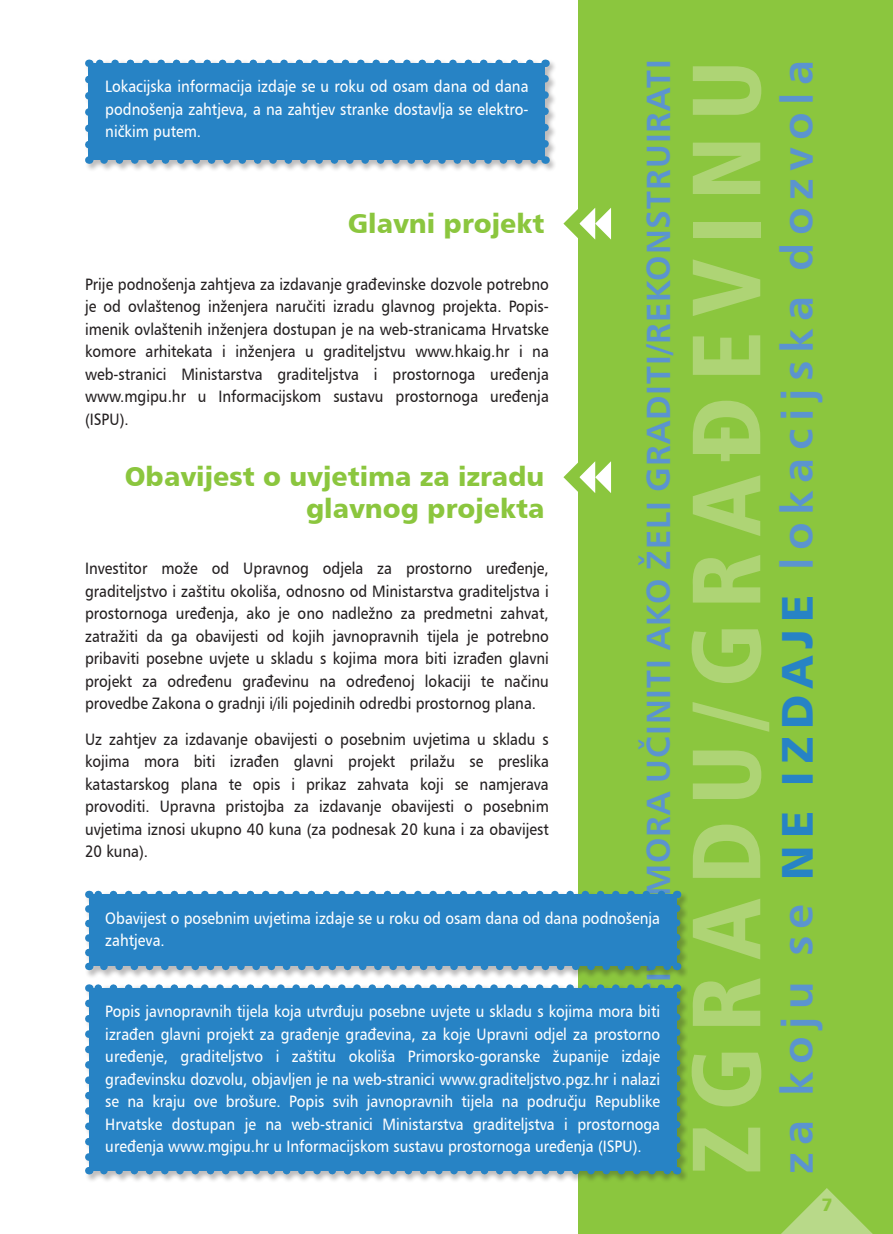
<style>
.page{position:relative;width:893px;height:1234px;background:#fff}
.page>*{position:absolute;margin:0;border:0;box-sizing:border-box;transform-origin:0 0}
.t1{font:97.2px "Humanist 777 L2 Black Condensed B";letter-spacing:.155em;color:#aed475}
.t2{font:44.55px "Humanist 777 BT Bold B";letter-spacing:.17em;color:#5b94cf}
.t3{font:33.75px "Humanist 777 BT Bold B";letter-spacing:.03em;color:#5b94cf}
.t4{font:27px/31.5px "Humanist 777 BT Black B";color:#8bc63e;text-align:right}
.t5{font:18px "Humanist 777 BT Black B";color:#8bc63e}
.t6{font:16.5px/22.5px "Humanist 777 BT Roman B";color:#231f20;text-align:justify;scale:.9 1}
.t7{font:16.5px/22.5px "Humanist 777 BT Roman B";color:#fff;text-align:justify;scale:.9 1}
.s1{font-family:"Humanist 777 BT Black B";color:#2783c5}
</style>
<div class="page">
<div style="left:578px;top:0;width:315px;height:1233px;background:#8bc63e"></div>
<svg style="left:782px;top:1188px;width:90px;height:45px"></svg>
<div style="left:85px;top:59px;width:472px;height:113px;background:#231f20;opacity:.3"></div>
<div style="left:89px;top:63px;width:456px;height:97px;background:#2783c5"></div>
<svg style="left:104px;top:160px;width:433px;height:4px;background:#8aabc3"></svg>
<svg style="left:96px;top:60px;width:434px;height:3px"></svg>
<svg style="left:85px;top:79px;width:8px;height:85px"></svg>
<svg style="left:541px;top:60px;width:8px;height:84px"></svg>
<div style="left:85px;top:890px;width:603px;height:88px;background:#231f20;opacity:.3"></div>
<div style="left:89px;top:894px;width:588px;height:72px;background:#2783c5"></div>
<svg style="left:104px;top:966px;width:565px;height:3px;background:#729fb5"></svg>
<svg style="left:96px;top:890px;width:565px;height:4px"></svg>
<svg style="left:85px;top:908px;width:8px;height:61px"></svg>
<svg style="left:673px;top:890px;width:7px;height:61px"></svg>
<div style="left:85px;top:983px;width:603px;height:199px;background:#231f20;opacity:.3"></div>
<div style="left:89px;top:987px;width:588px;height:183px;background:#2783c5"></div>
<svg style="left:104px;top:1170px;width:565px;height:4px;background:#659bb9"></svg>
<svg style="left:96px;top:984px;width:565px;height:4px"></svg>
<svg style="left:85px;top:1003px;width:8px;height:171px"></svg>
<svg style="left:673px;top:984px;width:7px;height:171px"></svg>
<svg style="left:563px;top:208px;width:48px;height:31px"></svg>
<svg style="left:563px;top:461px;width:48px;height:32px"></svg>
<h3 class="t3" style="left:637px;top:1174px;width:1116px;rotate:-90deg">ŠTO INVESTITOR MORA UČINITI AKO ŽELI GRADITI/REKONSTRUIRATI</h3>
<h1 class="t1" style="left:664px;top:1174px;width:1115px;rotate:-90deg">ZGRADU/GRAĐEVINU</h1>
<h2 class="t2" style="left:769px;top:1174px;width:1116px;rotate:-90deg">za koju se <span class="s1">NE izdaje</span> lokacijska dozvola</h2>
<p class="t7" style="left:105px;top:75px;width:472px">Lokacijska informacija izdaje se u roku od osam dana od dana podnošenja zahtjeva, a na zahtjev stranke dostavlja se elektro&shy;ničkim putem.</p>
<h3 class="t4" style="left:348px;top:207px;width:198px">Glavni projekt</h3>
<p class="t6" style="left:85px;top:272px;width:517px">Prije podnošenja zahtjeva za izdavanje građevinske dozvole potrebno je od ovlaštenog inženjera naručiti izradu glavnog projekta. Popis&shy;imenik ovlaštenih inženjera dostupan je na web-stranicama Hrvatske komore arhitekata i inženjera u graditeljstvu www.hkaig.hr i na web-stranici Ministarstva graditeljstva i prostornoga uređenja www.mgipu.hr u Informacijskom sustavu prostornoga uređenja (ISPU).</p>
<h3 class="t4" style="left:125px;top:460px;width:421px">Obavijest o uvjetima za izradu glavnog projekta</h3>
<p class="t6" style="left:85px;top:557px;width:517px">Investitor može od Upravnog odjela za prostorno uređenje, graditeljstvo i zaštitu okoliša, odnosno od Ministarstva graditeljstva i prostornoga uređenja, ako je ono nadležno za predmetni zahvat, zatražiti da ga obavijesti od kojih javnopravnih tijela je potrebno pribaviti posebne uvjete u skladu s kojima mora biti izrađen glavni projekt za određenu građevinu na određenoj lokaciji te načinu provedbe Zakona o gradnji i/ili pojedinih odredbi prostornog plana.</p>
<p class="t6" style="left:85px;top:727px;width:517px">Uz zahtjev za izdavanje obavijesti o posebnim uvjetima u skladu s kojima mora biti izrađen glavni projekt prilažu se preslika katastarskog plana te opis i prikaz zahvata koji se namjerava provoditi. Upravna pristojba za izdavanje obavijesti o posebnim uvjetima iznosi ukupno 40 kuna (za podnesak 20 kuna i za obavijest 20 kuna).</p>
<p class="t7" style="left:105px;top:906px;width:618px">Obavijest o posebnim uvjetima izdaje se u roku od osam dana od dana podnošenja zahtjeva.</p>
<p class="t7" style="left:105px;top:999px;width:618px">Popis javnopravnih tijela koja utvrđuju posebne uvjete u skladu s kojima mora biti izrađen glavni projekt za građenje građevina, za koje Upravni odjel za prostorno uređenje, graditeljstvo i zaštitu okoliša Primorsko-goranske županije izdaje građevinsku dozvolu, objavljen je na web-stranici www.graditeljstvo.pgz.hr i nalazi se na kraju ove brošure. Popis svih javnopravnih tijela na području Republike Hrvatske dostupan je na web-stranici Ministarstva graditeljstva i prostornoga uređenja www.mgipu.hr u Informacijskom sustavu prostornoga uređenja (ISPU).</p>
<p class="t5" style="left:822px;top:1192px;width:13px">7</p>
</div>
